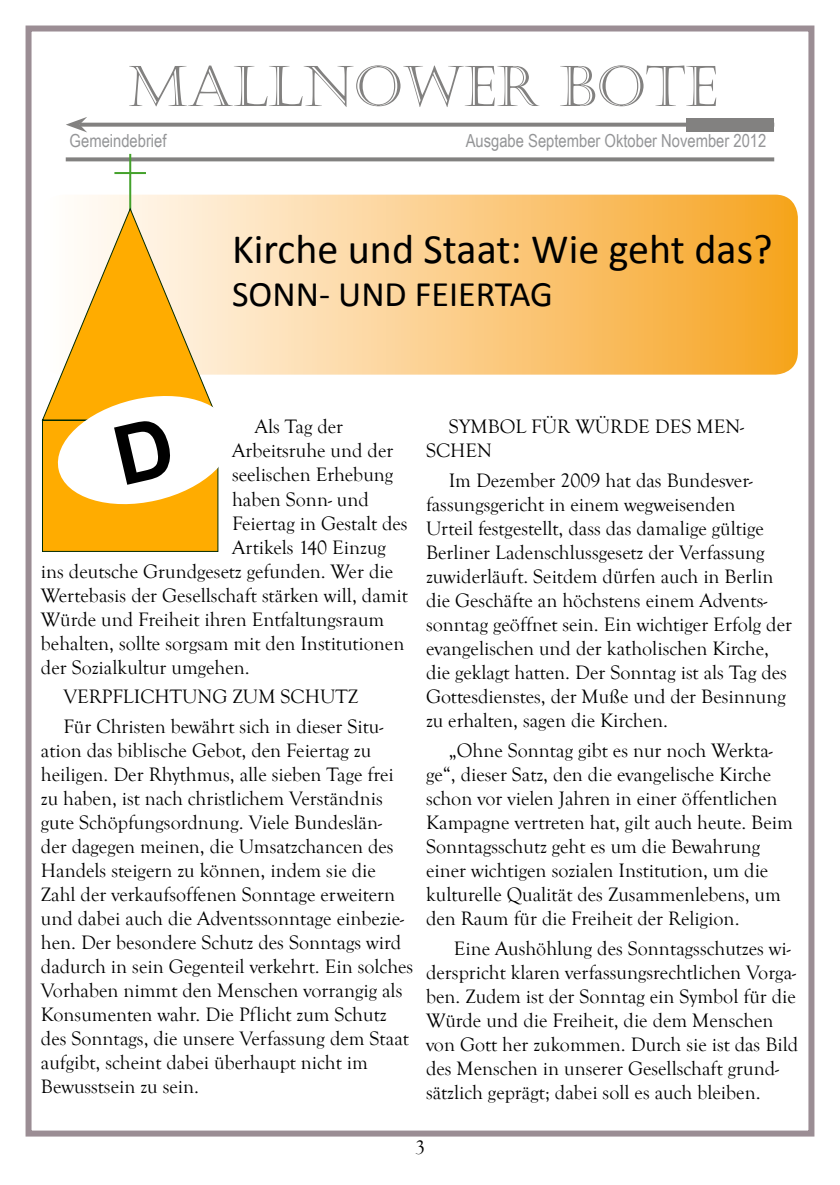
<style>
.page{position:relative;width:840px;height:1185px;background:#fff}
.page>*{position:absolute;margin:0;border:0;box-sizing:border-box;transform-origin:0 0}
.t1{font:56px "Castellar";color:#828180}
.t2{font:42px "Calibri";color:#000}
.t3{font:36px "Calibri";color:#000}
.t4{font:20px/24px "Goudy Old Style T";color:#000}
.t5{font:18px "Arial Narrow";color:#949597}
</style>
<div class="page">
<div style="left:26px;top:26px;width:788px;height:1110px;border:6px solid #9b8d94"></div>
<svg style="left:66px;top:157px;width:707px;height:4px;background:#8e8d8c"></svg>
<svg style="left:87px;top:123px;width:599px;height:4px;background:#8c8b8a"></svg>
<svg style="left:66px;top:117px;width:21px;height:15px"></svg>
<div style="left:686px;top:119px;width:87px;height:13px;background:#828180"></div>
<svg style="left:80px;top:195px;width:717px;height:180px;background:#fac87b"></svg>
<hr style="left:129px;top:154px;width:2px;height:59px;background:#44a12b">
<hr style="left:114px;top:172px;width:32px;height:2px;background:#44a12b">
<svg style="left:42px;top:208px;width:176px;height:344px"></svg>
<svg style="left:52px;top:389px;width:167px;height:122px"></svg>
<h1 class="t1" style="left:128px;top:55px;width:590px">MALLNOWER BOTE</h1>
<p class="t5" style="left:70px;top:128px;width:98px">Gemeindebrief</p>
<p class="t5" style="left:465px;top:128px;width:302px">Ausgabe September Oktober November 2012</p>
<h2 class="t2" style="left:232px;top:223px;width:541px">Kirche und Staat: Wie geht das?</h2>
<h3 class="t3" style="left:232px;top:272px;width:322px">SONN- UND FEIERTAG</h3>
<p class="t4" style="left:254px;top:415px;width:90px">Als Tag der</p>
<p class="t4" style="left:232px;top:439px;width:163px">Arbeitsruhe und der</p>
<p class="t4" style="left:232px;top:463px;width:163px">seelischen Erhebung</p>
<p class="t4" style="left:232px;top:487px;width:138px">haben Sonn- und</p>
<p class="t4" style="left:232px;top:511px;width:177px">Feiertag in Gestalt des</p>
<p class="t4" style="left:232px;top:535px;width:155px">Artikels 140 Einzug</p>
<p class="t4" style="left:41px;top:559px;width:353px">ins deutsche Grundgesetz gefunden. Wer die</p>
<p class="t4" style="left:41px;top:583px;width:368px">Wertebasis der Gesellschaft stärken will, damit</p>
<p class="t4" style="left:41px;top:607px;width:345px">Würde und Freiheit ihren Entfaltungsraum</p>
<p class="t4" style="left:41px;top:631px;width:365px">behalten, sollte sorgsam mit den Institutionen</p>
<p class="t4" style="left:41px;top:655px;width:210px">der Sozialkultur umgehen.</p>
<p class="t4" style="left:64px;top:682px;width:321px;line-height:29.6px">VERPFLICHTUNG ZUM SCHUTZ<br>Für Christen bewährt sich in dieser Situ-</p>
<p class="t4" style="left:41px;top:739px;width:374px">ation das biblische Gebot, den Feiertag zu heiligen. Der Rhythmus, alle sieben Tage frei zu haben, ist nach christlichem Verständnis gute Schöpfungsordnung. Viele Bundeslän-<br>der dagegen meinen, die Umsatzchancen des Handels steigern zu können, indem sie die Zahl der verkaufsoffenen Sonntage erweitern und dabei auch die Adventssonntage einbezie&shy;hen. Der besondere Schutz des Sonntags wird dadurch in sein Gegenteil verkehrt. Ein solches Vorhaben nimmt den Menschen vorrangig als Konsumenten wahr. Die Pflicht zum Schutz des Sonntags, die unsere Verfassung dem Staat aufgibt, scheint dabei überhaupt nicht im Bewusstsein zu sein.</p>
<p class="t4" style="left:426px;top:415px;width:319px;text-indent:23px">SYMBOL FÜR WÜRDE DES MEN-<br>SCHEN</p>
<p class="t4" style="left:426px;top:469px;width:367px;text-indent:23px">Im Dezember 2009 hat das Bundesver&shy;fassungsgericht in einem wegweisenden<br>Urteil festgestellt, dass das damalige gültige Berliner Ladenschlussgesetz der Verfassung zuwiderläuft. Seitdem dürfen auch in Berlin die Geschäfte an höchstens einem Advents&shy;sonntag geöffnet sein. Ein wichtiger Erfolg der evangelischen und der katholischen Kirche, die geklagt hatten. Der Sonntag ist als Tag des Gottesdienstes, der Muße und der Besinnung zu erhalten, sagen die Kirchen.</p>
<p class="t4" style="left:426px;top:739px;width:368px;text-indent:23px">„Ohne Sonntag gibt es nur noch Werkta&shy;ge“, dieser Satz, den die evangelische Kirche schon vor vielen Jahren in einer öffentlichen Kampagne vertreten hat, gilt auch heute. Beim Sonntagsschutz geht es um die Bewahrung einer wichtigen sozialen Institution, um die kulturelle Qualität des Zusammenlebens, um den Raum für die Freiheit der Religion.</p>
<p class="t4" style="left:426px;top:936px;width:373px;text-indent:28px">Eine Aushöhlung des Sonntagsschutzes wi&shy;derspricht klaren verfassungsrechtlichen Vorga&shy;ben. Zudem ist der Sonntag ein Symbol für die Würde und die Freiheit, die dem Menschen von Gott her zukommen. Durch sie ist das Bild des Menschen in unserer Gesellschaft grund&shy;sätzlich geprägt; dabei soll es auch bleiben.</p>
<p class="t4" style="left:415px;top:1136px;width:11px">3</p>
</div>
